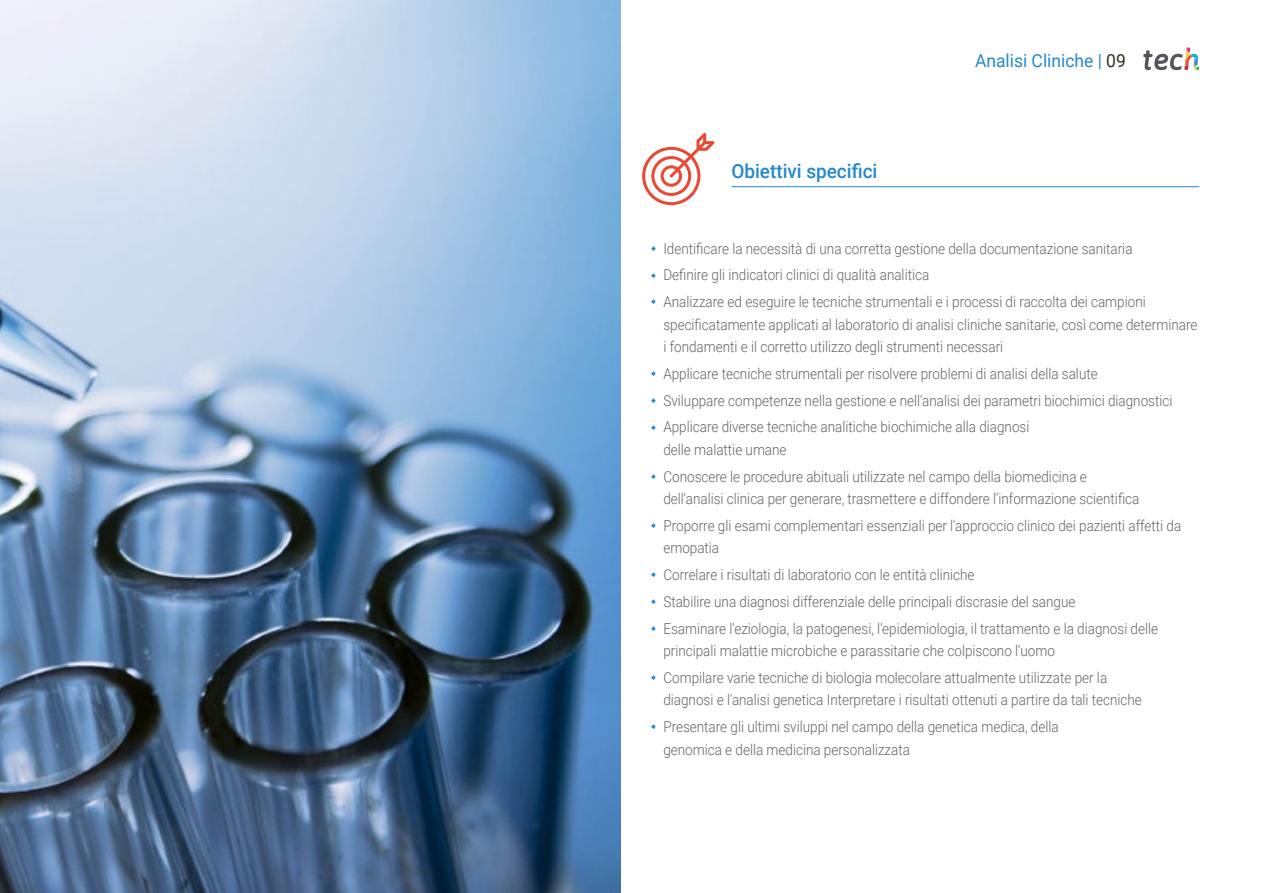
<style>
.page{position:relative;width:1263px;height:893px;background:#fff}
.page>*{position:absolute;margin:0;border:0;box-sizing:border-box;transform-origin:0 0}
.t1{font:500 19.5px "Roboto";color:#2488c9}
.t2{font:18px "Roboto";color:#2488c9}
.t3{font:300 15px/26.7px "Roboto";color:#61646a;scale:.9 1}
.s1{color:#312e20}
</style>
<div class="page">
<img style="left:0;top:0;width:621px;height:893px">
<svg style="left:1143px;top:47px;width:56px;height:24px"></svg>
<hr style="left:731px;top:186px;width:468px;height:1px;background:#2488c9">
<svg style="left:642px;top:133px;width:72px;height:72px"></svg>
<h1 class="t1" style="left:731px;top:158px;width:147px">Obiettivi specifici</h1>
<p class="t2" style="left:975px;top:48px;width:152px">Analisi Cliniche | <span class="s1">09</span></p>
<p class="t3" style="left:663px;top:234px;width:537px">Identificare la necessità di una corretta gestione della documentazione sanitaria<br>Definire gli indicatori clinici di qualità analitica<br>Analizzare ed eseguire le tecniche strumentali e i processi di raccolta dei campioni</p>
<p class="t3" style="left:663px;top:312px;width:595px;line-height:22.5px">specificatamente applicati al laboratorio di analisi cliniche sanitarie, così come determinare i fondamenti e il corretto utilizzo degli strumenti necessari</p>
<p class="t3" style="left:663px;top:360px;width:567px">Applicare tecniche strumentali per risolvere problemi di analisi della salute<br>Sviluppare competenze nella gestione e nell'analisi dei parametri biochimici diagnostici<br>Applicare diverse tecniche analitiche biochimiche alla diagnosi</p>
<p class="t3" style="left:663px;top:436px;width:472px">delle malattie umane<br>Conoscere le procedure abituali utilizzate nel campo della biomedicina e</p>
<p class="t3" style="left:663px;top:485px;width:577px">dell'analisi clinica per generare, trasmettere e diffondere l'informazione scientifica<br>Proporre gli esami complementari essenziali per l'approccio clinico dei pazienti affetti da</p>
<p class="t3" style="left:663px;top:534px;width:551px">emopatia<br>Correlare i risultati di laboratorio con le entità cliniche<br>Stabilire una diagnosi differenziale delle principali discrasie del sangue<br>Esaminare l'eziologia, la patogenesi, l'epidemiologia, il trattamento e la diagnosi delle</p>
<p class="t3" style="left:663px;top:637px;width:495px">principali malattie microbiche e parassitarie che colpiscono l'uomo<br>Compilare varie tecniche di biologia molecolare attualmente utilizzate per la</p>
<p class="t3" style="left:663px;top:686px;width:533px">diagnosi e l'analisi genetica Interpretare i risultati ottenuti a partire da tali tecniche<br>Presentare gli ultimi sviluppi nel campo della genetica medica, della</p>
<p class="t3" style="left:663px;top:735px;width:275px">genomica e della medicina personalizzata</p>
</div>
